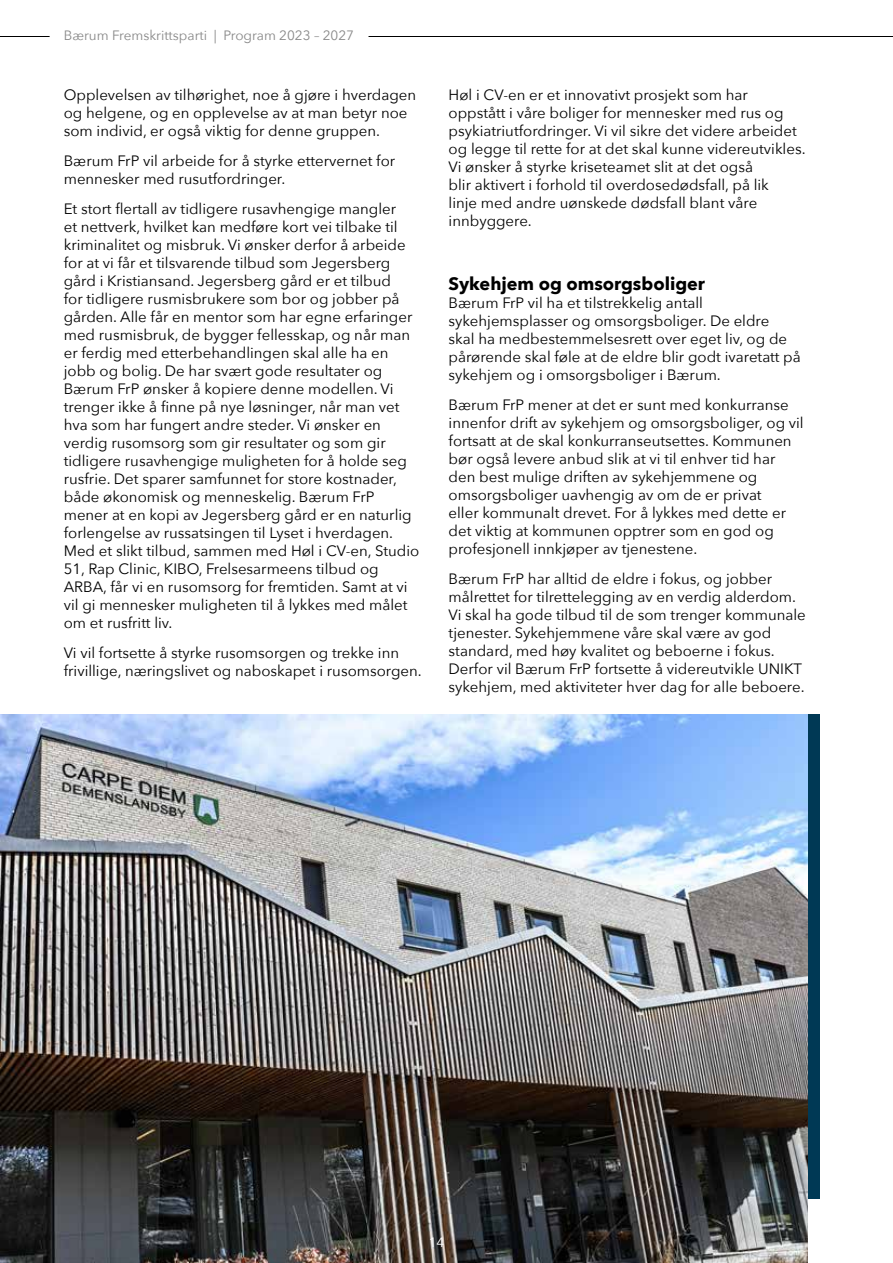
<style>
.page{position:relative;width:893px;height:1263px;background:#fff}
.page>*{position:absolute;margin:0;border:0;box-sizing:border-box;transform-origin:0 0}
.t1{font:700 18px "Avenir Next";color:#000}
.t2{font:15px/18px "Avenir Next";color:#000}
.t3{font:13.5px "Avenir Next";color:#878787}
.t4{font:13.5px "Avenir Next";color:#fff}
</style>
<div class="page">
<div style="left:796px;top:714px;width:24px;height:485px;background:#003955"></div>
<hr style="left:0;top:36px;width:50px;height:1px;background:#000">
<hr style="left:369px;top:36px;width:524px;height:1px;background:#000">
<img style="left:0;top:714px;width:808px;height:549px">
<p class="t3" style="left:64px;top:24px;width:292px">Bærum Fremskrittsparti | Program 2023 – 2027</p>
<p class="t2" style="left:64px;top:85px;width:354px">Opplevelsen av tilhørighet, noe å gjøre i hverdagen og helgene, og en opplevelse av at man betyr noe som individ, er også viktig for denne gruppen.</p>
<p class="t2" style="left:64px;top:151px;width:333px">Bærum FrP vil arbeide for å styrke ettervernet for mennesker med rusutfordringer.</p>
<p class="t2" style="left:64px;top:199px;width:357px">Et stort flertall av tidligere rusavhengige mangler<br>et nettverk, hvilket kan medføre kort vei tilbake til kriminalitet og misbruk. Vi ønsker derfor å arbeide for at vi får et tilsvarende tilbud som Jegersberg gård i Kristiansand. Jegersberg gård er et tilbud<br>for tidligere rusmisbrukere som bor og jobber på gården. Alle får en mentor som har egne erfaringer med rusmisbruk, de bygger fellesskap, og når man er ferdig med etterbehandlingen skal alle ha en jobb og bolig. De har svært gode resultater og Bærum FrP ønsker å kopiere denne modellen. Vi trenger ikke å finne på nye løsninger, når man vet hva som har fungert andre steder. Vi ønsker en verdig rusomsorg som gir resultater og som gir tidligere rusavhengige muligheten for å holde seg rusfrie. Det sparer samfunnet for store kostnader, både økonomisk og menneskelig. Bærum FrP mener at en kopi av Jegersberg gård er en naturlig forlengelse av russatsingen til Lyset i hverdagen.<br>Med et slikt tilbud, sammen med Høl i CV-en, Studio 51, Rap Clinic, KIBO, Frelsesarmeens tilbud og ARBA, får vi en rusomsorg for fremtiden. Samt at vi vil gi mennesker muligheten til å lykkes med målet om et rusfritt liv.</p>
<p class="t2" style="left:64px;top:643px;width:359px">Vi vil fortsette å styrke rusomsorgen og trekke inn frivillige, næringslivet og naboskapet i rusomsorgen.</p>
<p class="t2" style="left:449px;top:85px;width:358px">Høl i CV-en er et innovativt prosjekt som har oppstått i våre boliger for mennesker med rus og psykiatriutfordringer. Vi vil sikre det videre arbeidet og legge til rette for at det skal kunne videreutvikles.<br>Vi ønsker å styrke kriseteamet slit at det også<br>blir aktivert i forhold til overdosedødsfall, på lik<br>linje med andre uønskede dødsfall blant våre innbyggere.</p>
<p class="t1" style="left:449px;top:268px;width:258px">Sykehjem og omsorgsboliger</p>
<p class="t2" style="left:449px;top:293px;width:354px">Bærum FrP vil ha et tilstrekkelig antall sykehjemsplasser og omsorgsboliger. De eldre<br>skal ha medbestemmelsesrett over eget liv, og de pårørende skal føle at de eldre blir godt ivaretatt på sykehjem og i omsorgsboliger i Bærum.</p>
<p class="t2" style="left:449px;top:395px;width:357px">Bærum FrP mener at det er sunt med konkurranse innenfor drift av sykehjem og omsorgsboliger, og vil fortsatt at de skal konkurranseutsettes. Kommunen bør også levere anbud slik at vi til enhver tid har den best mulige driften av sykehjemmene og omsorgsboliger uavhengig av om de er privat<br>eller kommunalt drevet. For å lykkes med dette er det viktig at kommunen opptrer som en god og profesjonell innkjøper av tjenestene.</p>
<p class="t2" style="left:449px;top:569px;width:359px">Bærum FrP har alltid de eldre i fokus, og jobber målrettet for tilrettelegging av en verdig alderdom.<br>Vi skal ha gode tilbud til de som trenger kommunale tjenester. Sykehjemmene våre skal være av god standard, med høy kvalitet og beboerne i fokus.<br>Derfor vil Bærum FrP fortsette å videreutvikle UNIKT sykehjem, med aktiviteter hver dag for alle beboere.</p>
<p class="t4" style="left:429px;top:1230px;width:17px">14</p>
</div>
